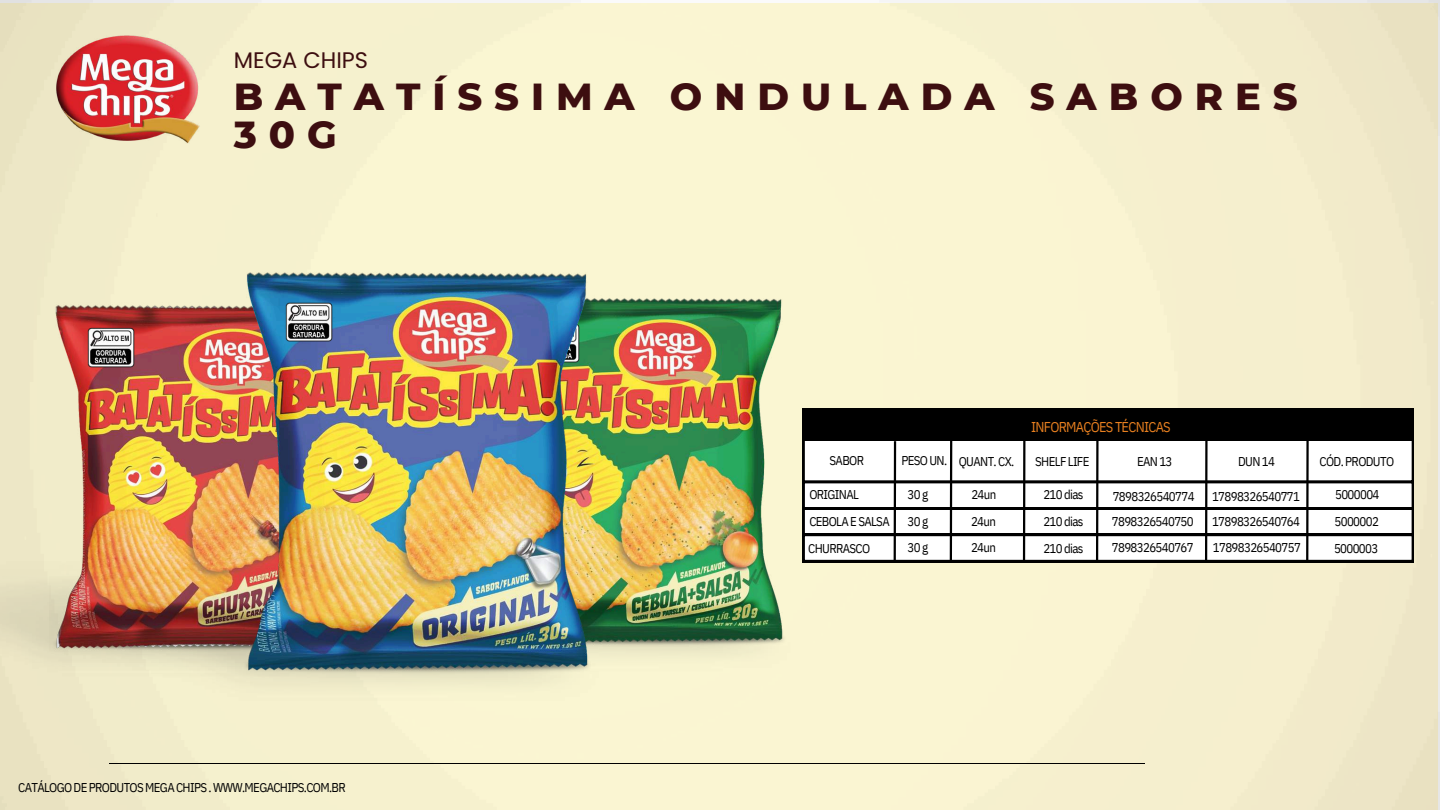
<style>
.page{position:relative;width:1440px;height:810px;background:#fff}
.page>*{position:absolute;margin:0;border:0;box-sizing:border-box;transform-origin:0 0}
.t1{font:800 38.4px/38.2px "Montserrat";letter-spacing:.31em;color:#3d0e10}
.t2{font:22.5px "Poppins";color:#3d0e10}
.t3{font:14.25px "IBM Plex Sans Cond";letter-spacing:-.05em;color:#e88020}
.t4{font:12.75px/26.4px "IBM Plex Sans Cond";letter-spacing:-.05em;color:#000}
</style>
<div class="page">
<img style="left:0;top:3px;width:1437px;height:807px">
<hr style="left:109px;top:764px;width:1036px;height:1px;background:#000">
<img style="left:0;top:86px;width:660px;height:687px">
<img style="left:174px;top:77px;width:666px;height:691px">
<img style="left:49px;top:177px;width:584px;height:633px">
<svg style="left:803px;top:409px;width:611px;height:156px"></svg>
<img style="left:81px;top:322px;width:62px;height:51px">
<img style="left:279px;top:296px;width:62px;height:52px">
<img style="left:49px;top:31px;width:158px;height:116px">
<h2 class="t2" style="left:234px;top:44px;width:136px">MEGA CHIPS</h2>
<h1 class="t1" style="left:234px;top:77px;width:1066px">BATATÍSSIMA ONDULADA SABORES<br>30G</h1>
<p class="t4" style="left:18px;top:774px;width:329px">CATÁLOGO DE PRODUTOS MEGA CHIPS . WWW.MEGACHIPS.COM.BR</p>
<p class="t4" style="left:830px;top:447px;width:36px">SABOR</p>
<p class="t4" style="left:809px;top:481px;width:82px">ORIGINAL<br>CEBOLA E SALSA</p>
<p class="t4" style="left:808px;top:535px;width:64px">CHURRASCO</p>
<p class="t3" style="left:1031px;top:418px;width:141px">INFORMAÇÕES TÉCNICAS</p>
<p class="t4" style="left:901px;top:448px;width:114px">PESO UN. QUANT. CX.</p>
<p class="t4" style="left:1035px;top:448px;width:56px">SHELF LIFE</p>
<p class="t4" style="left:1137px;top:448px;width:37px">EAN 13</p>
<p class="t4" style="left:1238px;top:448px;width:38px">DUN 14</p>
<p class="t4" style="left:1320px;top:448px;width:76px">CÓD. PRODUTO</p>
<p class="t4" style="left:908px;top:481px;width:22px">30g</p>
<p class="t4" style="left:1043px;top:481px;width:42px">210 dias</p>
<p class="t4" style="left:1335px;top:481px;width:46px">5000004</p>
<p class="t4" style="left:971px;top:481px;width:26px">24un</p>
<p class="t4" style="left:1113px;top:483px;width:83px">7898326540774</p>
<p class="t4" style="left:1212px;top:483px;width:90px">17898326540771</p>
<p class="t4" style="left:908px;top:508px;width:22px">30g</p>
<p class="t4" style="left:971px;top:508px;width:26px">24un</p>
<p class="t4" style="left:1043px;top:508px;width:42px">210 dias</p>
<p class="t4" style="left:1112px;top:508px;width:83px">7898326540750</p>
<p class="t4" style="left:1212px;top:508px;width:90px">17898326540764</p>
<p class="t4" style="left:1335px;top:508px;width:46px">5000002</p>
<p class="t4" style="left:908px;top:534px;width:22px">30g</p>
<p class="t4" style="left:971px;top:534px;width:26px">24un</p>
<p class="t4" style="left:1043px;top:535px;width:42px">210 dias</p>
<p class="t4" style="left:1112px;top:534px;width:83px">7898326540767</p>
<p class="t4" style="left:1213px;top:534px;width:90px">17898326540757</p>
<p class="t4" style="left:1334px;top:535px;width:46px">5000003</p>
</div>
